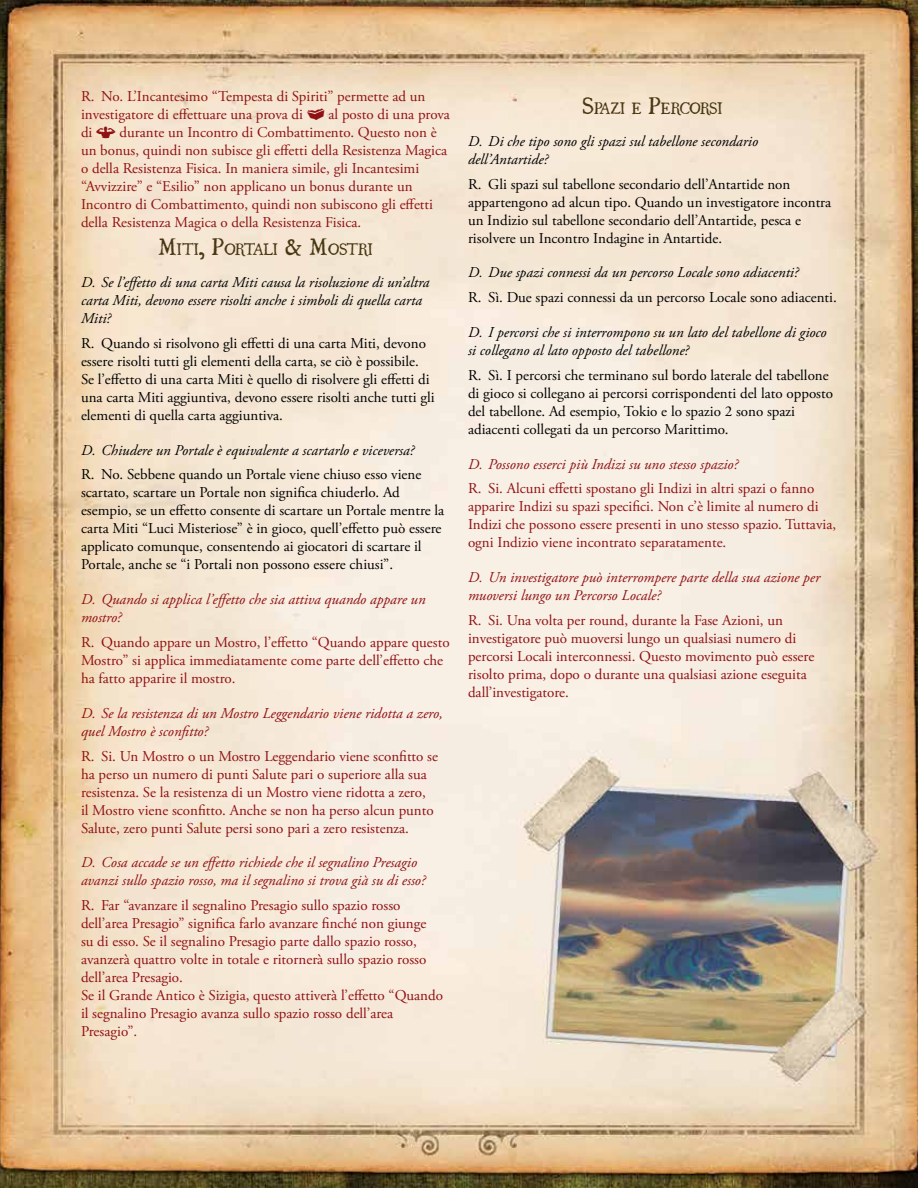
<style>
.page{position:relative;width:918px;height:1188px;background:#fff}
.page>*{position:absolute;margin:0;border:0;box-sizing:border-box;transform-origin:0 0}
.t1{font:15px/18px "Adobe Garamond Pro";color:#901114}
.t2{font:15px/18px "Adobe Garamond Pro";color:#000}
.t3{font:italic 15px/18px "Adobe Garamond Pro";color:#901114}
.t4{font:italic 15px/18px "Adobe Garamond Pro";color:#000}
.t5{font:14.7px "Ugly Qua";letter-spacing:-.075em;color:#493712}
.t6{font:14.7px "Ugly Qua";letter-spacing:-.105em;color:#493712}
.s1{font-size:21px}
</style>
<div class="page">
<img style="left:0;top:0;width:918px;height:1188px">
<svg style="left:307px;top:108px;width:17px;height:12px"></svg>
<svg style="left:96px;top:126px;width:20px;height:12px"></svg>
<p class="t1" style="left:81px;top:88px;width:346px">R. No. L’Incantesimo “Tempesta di Spiriti” permette ad un investigatore di effettuare una prova di</p>
<p class="t1" style="left:329px;top:106px;width:123px">al posto di una prova</p>
<p class="t1" style="left:81px;top:124px;width:368px;text-indent:39px">durante un Incontro di Combattimento. Questo non è un bonus, quindi non subisce gli effetti della Resistenza Magica o della Resistenza Fisica. In maniera simile, gli Incantesimi “Avvizzire” e “Esilio” non applicano un bonus durante un Incontro di Combattimento, quindi non subiscono gli effetti della Resistenza Magica o della Resistenza Fisica.</p>
<p class="t5" style="left:158px;top:238px;width:216px"><span class="s1">M</span>ITI<span class="s1">, P</span>ORTALI <span class="s1">&amp; M</span>OSTRI</p>
<p class="t4" style="left:81px;top:274px;width:350px">D. Se l’effetto di una carta Miti causa la risoluzione di un’altra carta Miti, devono essere risolti anche i simboli di quella carta<br>Miti?</p>
<p class="t2" style="left:81px;top:334px;width:355px">R. Quando si risolvono gli effetti di una carta Miti, devono essere risolti tutti gli elementi della carta, se ciò è possibile.<br>Se l’effetto di una carta Miti è quello di risolvere gli effetti di una carta Miti aggiuntiva, devono essere risolti anche tutti gli elementi di quella carta aggiuntiva.</p>
<p class="t4" style="left:81px;top:441px;width:335px">D. Chiudere un Portale è equivalente a scartarlo e viceversa?</p>
<p class="t2" style="left:81px;top:466px;width:365px">R. No. Sebbene quando un Portale viene chiuso esso viene scartato, scartare un Portale non significa chiuderlo. Ad esempio, se un effetto consente di scartare un Portale mentre la carta Miti “Luci Misteriose” è in gioco, quell’effetto può essere applicato comunque, consentendo ai giocatori di scartare il Portale, anche se “i Portali non possono essere chiusi”.</p>
<p class="t3" style="left:81px;top:591px;width:346px">D. Quando si applica l’effetto che sia attiva quando appare un mostro?</p>
<p class="t1" style="left:81px;top:634px;width:370px">R. Quando appare un Mostro, l’effetto “Quando appare questo<br>Mostro” si applica immediatamente come parte dell’effetto che ha fatto apparire il mostro.</p>
<p class="t3" style="left:81px;top:704px;width:363px">D. Se la resistenza di un Mostro Leggendario viene ridotta a zero, quel Mostro è sconfitto?</p>
<p class="t1" style="left:81px;top:747px;width:359px">R. Si. Un Mostro o un Mostro Leggendario viene sconfitto se ha perso un numero di punti Salute pari o superiore alla sua resistenza. Se la resistenza di un Mostro viene ridotta a zero,<br>il Mostro viene sconfitto. Anche se non ha perso alcun punto Salute, zero punti Salute persi sono pari a zero resistenza.</p>
<p class="t3" style="left:81px;top:854px;width:346px">D. Cosa accade se un effetto richiede che il segnalino Presagio avanzi sullo spazio rosso, ma il segnalino si trova già su di esso?</p>
<p class="t1" style="left:81px;top:897px;width:364px">R. Far “avanzare il segnalino Presagio sullo spazio rosso dell’area Presagio” significa farlo avanzare finché non giunge<br>su di esso. Se il segnalino Presagio parte dallo spazio rosso, avanzerà quattro volte in totale e ritornerà sullo spazio rosso dell’area Presagio.<br>Se il Grande Antico è Sizigia, questo attiverà l’effetto “Quando il segnalino Presagio avanza sullo spazio rosso dell’area Presagio”.</p>
<p class="t1" style="left:81px;top:124px;width:13px">di</p>
<p class="t6" style="left:583px;top:97px;width:141px"><span class="s1">S</span>PAZI E <span class="s1">P</span>ERCORSI</p>
<p class="t4" style="left:468px;top:132px;width:292px">D. Di che tipo sono gli spazi sul tabellone secondario dell’Antartide?</p>
<p class="t2" style="left:468px;top:175px;width:365px">R. Gli spazi sul tabellone secondario dell’Antartide non appartengono ad alcun tipo. Quando un investigatore incontra un Indizio sul tabellone secondario dell’Antartide, pesca e risolvere un Incontro Indagine in Antartide.</p>
<p class="t4" style="left:468px;top:264px;width:332px">D. Due spazi connessi da un percorso Locale sono adiacenti?</p>
<p class="t2" style="left:468px;top:289px;width:370px">R. Sì. Due spazi connessi da un percorso Locale sono adiacenti.</p>
<p class="t4" style="left:468px;top:324px;width:360px">D. I percorsi che si interrompono su un lato del tabellone di gioco si collegano al lato opposto del tabellone?</p>
<p class="t2" style="left:468px;top:367px;width:367px">R. Sì. I percorsi che terminano sul bordo laterale del tabellone di gioco si collegano ai percorsi corrispondenti del lato opposto del tabellone. Ad esempio, Tokio e lo spazio 2 sono spazi adiacenti collegati da un percorso Marittimo.</p>
<p class="t3" style="left:468px;top:455px;width:272px">D. Possono esserci più Indizi su uno stesso spazio?</p>
<p class="t1" style="left:468px;top:480px;width:370px">R. Si. Alcuni effetti spostano gli Indizi in altri spazi o fanno apparire Indizi su spazi specifici. Non c’è limite al numero di Indizi che possono essere presenti in uno stesso spazio. Tuttavia, ogni Indizio viene incontrato separatamente.</p>
<p class="t3" style="left:468px;top:569px;width:354px">D. Un investigatore può interrompere parte della sua azione per muoversi lungo un Percorso Locale?</p>
<p class="t1" style="left:468px;top:612px;width:348px">R. Si. Una volta per round, durante la Fase Azioni, un investigatore può muoversi lungo un qualsiasi numero di percorsi Locali interconnessi. Questo movimento può essere risolto prima, dopo o durante una qualsiasi azione eseguita dall’investigatore.</p>
</div>
